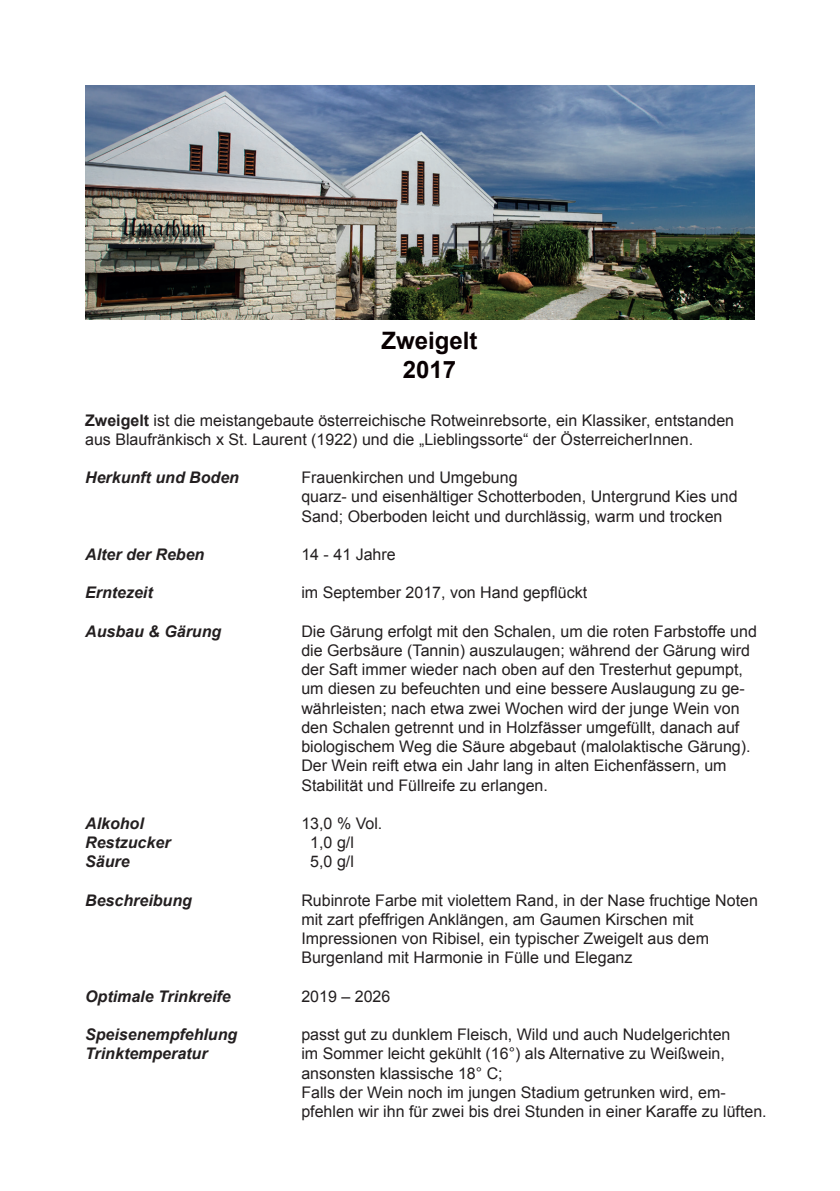
<style>
.page{position:relative;width:840px;height:1191px;background:#fff}
.page>*{position:absolute;margin:0;border:0;box-sizing:border-box;transform-origin:0 0}
.t1{font:700 24px/28.8px "Arial";color:#090002;text-align:center}
.t2{font:16px/19.2px "Arial";color:#231f20}
.t3{font:italic 700 16px "Arial";color:#231f20}
.s1{font-weight:700}
</style>
<div class="page">
<img style="left:85px;top:85px;width:669px;height:234px">
<h1 class="t1" style="left:381px;top:327px;width:98px">Zweigelt<br>2017</h1>
<p class="t2" style="left:85px;top:410px;width:650px"><span class="s1">Zweigelt</span> ist die meistangebaute österreichische Rotweinrebsorte, ein Klassiker, entstanden aus Blaufränkisch x St. Laurent (1922) und die „Lieblingssorte“ der ÖsterreicherInnen.</p>
<p class="t3" style="left:85px;top:467px;width:155px">Herkunft und Boden</p>
<p class="t2" style="left:301px;top:468px;width:437px">Frauenkirchen und Umgebung<br>quarz- und eisenhältiger Schotterboden, Untergrund Kies und<br>Sand; Oberboden leicht und durchlässig, warm und trocken</p>
<p class="t3" style="left:85px;top:544px;width:121px">Alter der Reben</p>
<p class="t2" style="left:301px;top:545px;width:96px">14 - 41 Jahre</p>
<p class="t3" style="left:85px;top:582px;width:69px">Erntezeit</p>
<p class="t2" style="left:301px;top:583px;width:287px">im September 2017, von Hand gepflückt</p>
<p class="t3" style="left:85px;top:620px;width:138px">Ausbau &amp; Gärung</p>
<p class="t2" style="left:301px;top:622px;width:457px">Die Gärung erfolgt mit den Schalen, um die roten Farbstoffe und die Gerbsäure (Tannin) auszulaugen; während der Gärung wird der Saft immer wieder nach oben auf den Tresterhut gepumpt, um diesen zu befeuchten und eine bessere Auslaugung zu ge&shy;währleisten; nach etwa zwei Wochen wird der junge Wein von den Schalen getrennt und in Holzfässer umgefüllt, danach auf biologischem Weg die Säure abgebaut (malolaktische Gärung).<br>Der Wein reift etwa ein Jahr lang in alten Eichenfässern, um Stabilität und Füllreife zu erlangen.</p>
<p class="t3" style="left:85px;top:812px;width:60px">Alkohol</p>
<p class="t2" style="left:301px;top:814px;width:82px">13,0 % Vol.</p>
<p class="t3" style="left:85px;top:832px;width:87px">Restzucker</p>
<p class="t2" style="left:310px;top:833px;width:45px">1,0 g/l</p>
<p class="t3" style="left:85px;top:851px;width:46px">Säure</p>
<p class="t2" style="left:310px;top:852px;width:45px">5,0 g/l</p>
<p class="t3" style="left:85px;top:889px;width:108px">Beschreibung</p>
<p class="t2" style="left:301px;top:890px;width:458px">Rubinrote Farbe mit violettem Rand, in der Nase fruchtige Noten mit zart pfeffrigen Anklängen, am Gaumen Kirschen mit Impressionen von Ribisel, ein typischer Zweigelt aus dem Burgenland mit Harmonie in Fülle und Eleganz</p>
<p class="t3" style="left:85px;top:985px;width:147px">Optimale Trinkreife</p>
<p class="t2" style="left:301px;top:986px;width:90px">2019 – 2026</p>
<p class="t3" style="left:85px;top:1024px;width:154px">Speisenempfehlung</p>
<p class="t2" style="left:301px;top:1025px;width:430px">passt gut zu dunklem Fleisch, Wild und auch Nudelgerichten</p>
<p class="t3" style="left:85px;top:1043px;width:124px">Trinktemperatur</p>
<p class="t2" style="left:301px;top:1044px;width:466px">im Sommer leicht gekühlt (16°) als Alternative zu Weißwein, ansonsten klassische 18° C;<br>Falls der Wein noch im jungen Stadium getrunken wird, em&shy;pfehlen wir ihn für zwei bis drei Stunden in einer Karaffe zu lüften.</p>
</div>
